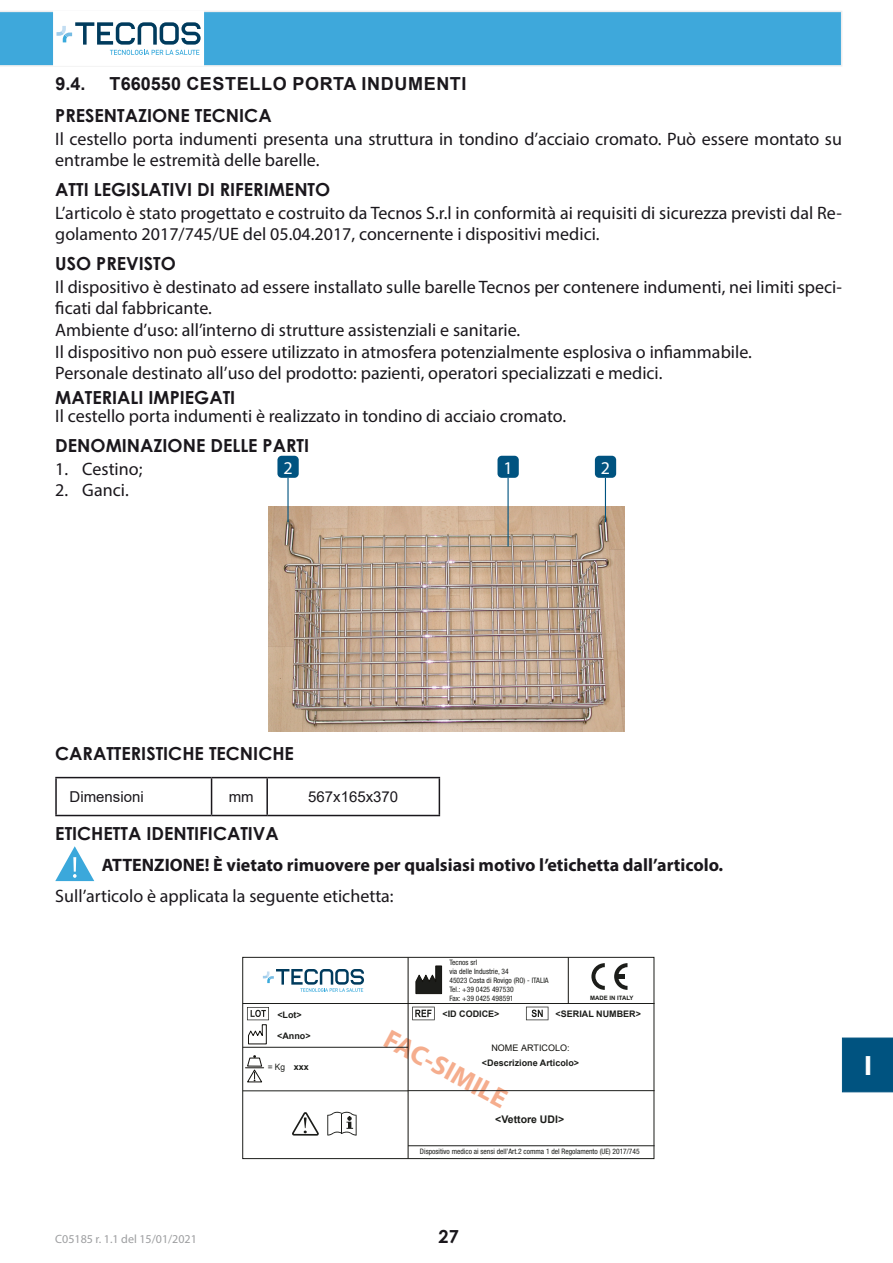
<style>
.page{position:relative;width:893px;height:1263px;background:#fff}
.page>*{position:absolute;margin:0;border:0;box-sizing:border-box;transform-origin:0 0}
.t1{font:700 28.05px "Myriad Pro";color:#fff}
.t2{font:700 27px "Myriad Pro";color:#f5ad8d}
.t3{font:18px/21.6px "Myriad Pro";color:#1a171c}
.t4{font:700 18px "Century Gothic";color:#1a171c}
.t5{font:700 18px "Myriad Pro";color:#1a171c}
.t6{font:700 18px "Arial";letter-spacing:.035em;color:#1a171c}
.t7{font:18px "Myriad Pro";color:#fff}
.t8{font:15px "Arial";color:#1a171c}
.t9{font:12px "Myriad Pro";color:#9d9ea0}
.t10{font:700 10.5px "Arial";color:#1c1d1a}
.t11{font:700 9px "Arial";color:#1c1d1a}
.t12{font:9px "Arial";color:#13120e}
.t13{font:8.85px "Arial";color:#1c1d1a;scale:.96 1}
.t14{font:condensed 7.5px/9px "Helvetica Neue";color:#1c1d1a}
.t15{font:700 6px "Arial";color:#1c1d1a}
</style>
<div class="page">
<svg style="left:0;top:11px;width:842px;height:56px;background:#48acdc"></svg>
<div style="left:842px;top:1037px;width:51px;height:55px;background:#005380;border:1px solid #005380"></div>
<div style="left:53px;top:11px;width:151px;height:55px;background:#fff"></div>
<svg style="left:57px;top:22px;width:144px;height:33px"></svg>
<hr style="left:55px;top:777px;width:157px;height:1px;background:#1a171c">
<hr style="left:212px;top:777px;width:55px;height:1px;background:#1a171c">
<hr style="left:267px;top:777px;width:173px;height:1px;background:#1a171c">
<hr style="left:55px;top:815px;width:157px;height:1px;background:#1a171c">
<hr style="left:212px;top:815px;width:55px;height:1px;background:#1a171c">
<hr style="left:267px;top:815px;width:173px;height:1px;background:#1a171c">
<hr style="left:55px;top:778px;width:2px;height:37px;background:#1a171c">
<hr style="left:211px;top:778px;width:1px;height:37px;background:#1a171c">
<hr style="left:266px;top:778px;width:2px;height:37px;background:#1a171c">
<hr style="left:439px;top:778px;width:1px;height:37px;background:#1a171c">
<img style="left:268px;top:507px;width:357px;height:225px">
<div style="left:497px;top:456px;width:22px;height:22px;background:#005380;border-radius:4px"></div>
<hr style="left:507px;top:478px;width:2px;height:68px;background:#005380">
<div style="left:595px;top:456px;width:21px;height:22px;background:#005380;border-radius:4px"></div>
<hr style="left:605px;top:478px;width:1px;height:44px;background:#005380">
<div style="left:277px;top:456px;width:22px;height:22px;background:#005380;border-radius:4px"></div>
<hr style="left:287px;top:478px;width:2px;height:44px;background:#005380">
<svg style="left:55px;top:846px;width:39px;height:35px"></svg>
<svg style="left:263px;top:969px;width:101px;height:23px"></svg>
<hr style="left:243px;top:1003px;width:411px;height:1px;background:#1c1d1a">
<hr style="left:243px;top:1047px;width:165px;height:1px;background:#1c1d1a">
<hr style="left:408px;top:1090px;width:246px;height:1px;background:#1c1d1a">
<hr style="left:243px;top:1090px;width:165px;height:1px;background:#1c1d1a">
<hr style="left:408px;top:1145px;width:246px;height:1px;background:#1c1d1a">
<svg style="left:415px;top:965px;width:27px;height:29px"></svg>
<svg style="left:292px;top:1112px;width:26px;height:24px"></svg>
<svg style="left:245px;top:1055px;width:19px;height:27px"></svg>
<hr style="left:408px;top:957px;width:1px;height:201px;background:#13120e">
<hr style="left:568px;top:957px;width:1px;height:46px;background:#13120e">
<svg style="left:591px;top:963px;width:14px;height:27px"></svg>
<svg style="left:614px;top:963px;width:13px;height:27px"></svg>
<div style="left:243px;top:957px;width:411px;height:202px;border:1px solid #1c1d1a"></div>
<svg style="left:247px;top:1007px;width:22px;height:38px"></svg>
<svg style="left:327px;top:1112px;width:30px;height:23px"></svg>
<svg style="left:412px;top:1007px;width:23px;height:13px"></svg>
<svg style="left:526px;top:1007px;width:22px;height:13px"></svg>
<p class="t6" style="left:56px;top:71px;width:32px">9.4.</p>
<p class="t6" style="left:110px;top:71px;width:358px">T660550 CESTELLO PORTA INDUMENTI</p>
<p class="t4" style="left:55px;top:102px;width:218px">PRESENTAZIONE TECNICA</p>
<p class="t3" style="left:55px;top:128px;width:788px">Il cestello porta indumenti presenta una struttura in tondino d’acciaio cromato. Può essere montato su entrambe le estremità delle barelle.</p>
<p class="t4" style="left:55px;top:176px;width:277px">ATTI LEGISLATIVI DI RIFERIMENTO</p>
<p class="t3" style="left:55px;top:202px;width:788px">L’articolo è stato progettato e costruito da Tecnos S.r.l in conformità ai requisiti di sicurezza previsti dal Re&shy;golamento 2017/745/UE del 05.04.2017, concernente i dispositivi medici.</p>
<p class="t4" style="left:55px;top:250px;width:122px">USO PREVISTO</p>
<p class="t3" style="left:55px;top:276px;width:788px">Il dispositivo è destinato ad essere installato sulle barelle Tecnos per contenere indumenti, nei limiti speci&shy;ficati dal fabbricante.<br>Ambiente d’uso: all’interno di strutture assistenziali e sanitarie.<br>Il dispositivo non può essere utilizzato in atmosfera potenzialmente esplosiva o infiammabile.<br>Personale destinato all’uso del prodotto: pazienti, operatori specializzati e medici.</p>
<p class="t4" style="left:55px;top:384px;width:181px">MATERIALI IMPIEGATI</p>
<p class="t3" style="left:55px;top:405px;width:512px">Il cestello porta indumenti è realizzato in tondino di acciaio cromato.</p>
<p class="t4" style="left:55px;top:432px;width:255px">DENOMINAZIONE DELLE PARTI</p>
<p class="t3" style="left:55px;top:458px;width:89px">1. Cestino;</p>
<p class="t3" style="left:55px;top:479px;width:75px">2. Ganci.</p>
<p class="t7" style="left:283px;top:456px;width:11px">2</p>
<p class="t7" style="left:503px;top:456px;width:11px">1</p>
<p class="t7" style="left:601px;top:456px;width:11px">2</p>
<p class="t4" style="left:55px;top:740px;width:240px">CARATTERISTICHE TECNICHE</p>
<p class="t8" style="left:70px;top:786px;width:76px">Dimensioni</p>
<p class="t8" style="left:229px;top:786px;width:26px">mm</p>
<p class="t8" style="left:308px;top:786px;width:92px">567x165x370</p>
<p class="t4" style="left:55px;top:820px;width:225px">ETICHETTA IDENTIFICATIVA</p>
<p class="t5" style="left:102px;top:854px;width:623px">ATTENZIONE! È vietato rimuovere per qualsiasi motivo l’etichetta dall’articolo.</p>
<p class="t3" style="left:55px;top:884px;width:340px">Sull’articolo è applicata la seguente etichetta:</p>
<p class="t9" style="left:55px;top:1231px;width:143px">C05185 r. 1.1 del 15/01/2021</p>
<p class="t11" style="left:277px;top:1009px;width:26px">&lt;Lot&gt;</p>
<p class="t11" style="left:277px;top:1030px;width:35px">&lt;Anno&gt;</p>
<p class="t13" style="left:268px;top:1060px;width:20px">= Kg</p>
<p class="t11" style="left:294px;top:1061px;width:17px">xxx</p>
<p class="t14" style="left:449px;top:957px;width:101px">Tecnos srl<br>via delle Industrie, 34<br>45023 Costa di Rovigo (RO) - ITALIA<br>Tel.: +39 0425 497530<br>Fax: +39 0425 498591</p>
<p class="t11" style="left:442px;top:1007px;width:59px">&lt;ID CODICE&gt;</p>
<p class="t15" style="left:590px;top:994px;width:45px">MADE IN ITALY</p>
<p class="t11" style="left:556px;top:1007px;width:87px">&lt;SERIAL NUMBER&gt;</p>
<p class="t12" style="left:491px;top:1042px;width:80px">NOME ARTICOLO:</p>
<h2 class="t2" style="left:394px;top:1021px;width:137px;rotate:28deg">FAC-SIMILE</h2>
<p class="t11" style="left:482px;top:1057px;width:99px">&lt;Descrizione Articolo&gt;</p>
<p class="t10" style="left:495px;top:1112px;width:70px">&lt;Vettore UDI&gt;</p>
<p class="t14" style="left:420px;top:1147px;width:221px">Dispositivo medico ai sensi dell’Art.2 comma 1 del Regolamento (UE) 2017/745</p>
<p class="t4" style="left:439px;top:1222px;width:22px">27</p>
<h1 class="t1" style="left:864px;top:1047px;width:9px">I</h1>
</div>
